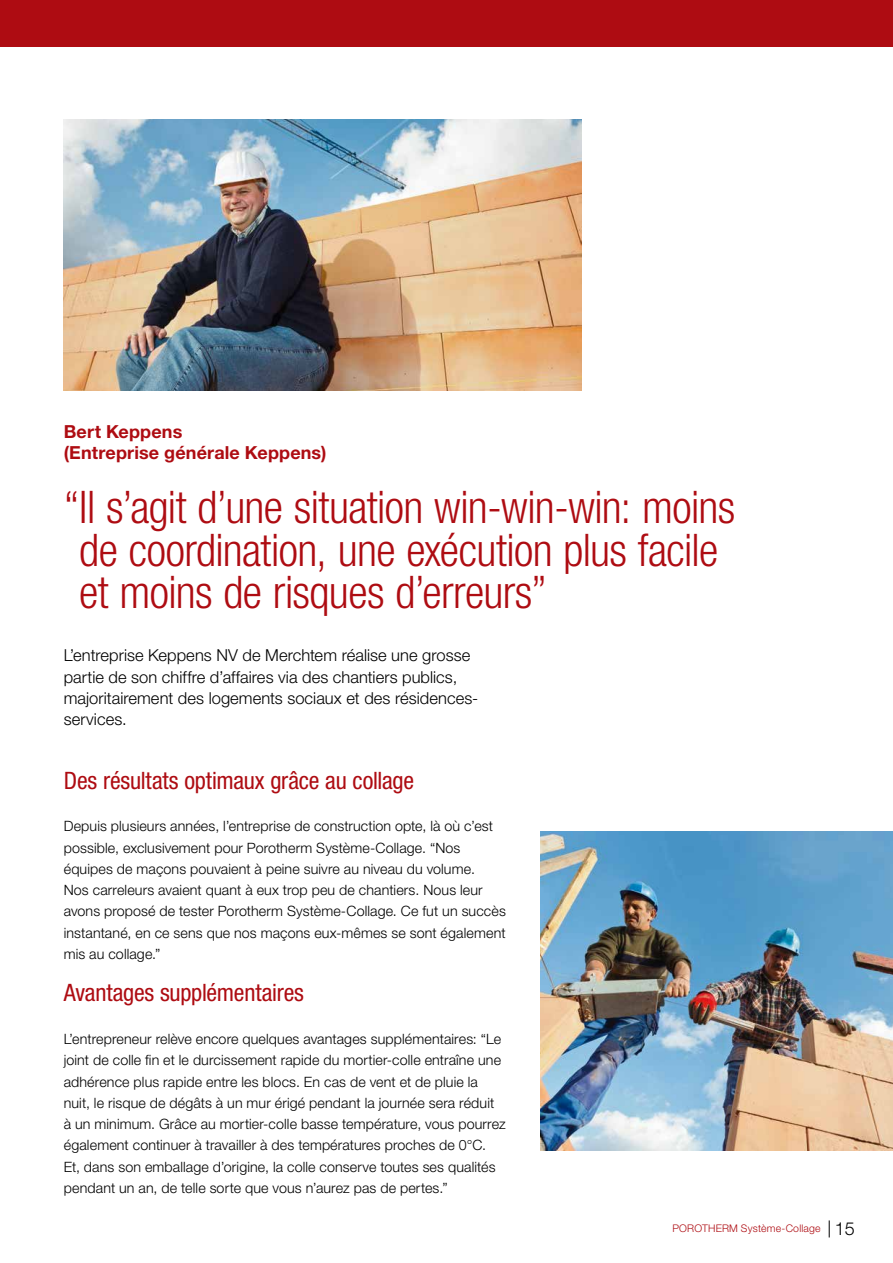
<style>
.page{position:relative;width:893px;height:1263px;background:#fff}
.page>*{position:absolute;margin:0;border:0;box-sizing:border-box;transform-origin:0 0}
.t1{font:300 condensed 45px/42.6px "Helvetica Neue LT Pro";letter-spacing:-.015em;color:#ae0c12}
.t2{font:condensed 24px "Helvetica Neue LT Pro";letter-spacing:-.01em;color:#ae0c12}
.t3{font:700 18px/21.3px "Helvetica Neue LT Pro";letter-spacing:.01em;color:#ae0c12}
.t4{font:300 16.5px/21.3px "Helvetica Neue LT Pro";letter-spacing:.005em;color:#000}
.t5{font:300 14.25px/21.3px "Helvetica Neue LT Pro";letter-spacing:.01em;color:#000}
.t6{font:300 10.5px "Helvetica Neue LT Pro";letter-spacing:.02em;color:#ae0c12}
.s1{font-size:18px;color:#000}
</style>
<div class="page">
<svg style="left:829px;top:1220px;width:1px;height:17px"></svg>
<hr style="left:0;top:0;width:1px;height:1263px;background:#e8ecee">
<img style="left:64px;top:119px;width:517px;height:271px">
<img style="left:540px;top:831px;width:353px;height:319px">
<div style="left:0;top:0;width:893px;height:47px;background:#ae0c12"></div>
<p class="t3" style="left:64px;top:420px;width:264px">Bert Keppens<br>(Entreprise générale Keppens)</p>
<h1 class="t1" style="left:79px;top:485px;width:657px;text-indent:-15px">“Il s’agit d’une situation win-win-win: moins de coordination, une exécution plus facile et moins de risques d’erreurs”</h1>
<p class="t4" style="left:64px;top:644px;width:416px">L’entreprise Keppens NV de Merchtem réalise une grosse partie de son chiffre d’affaires via des chantiers publics, majoritairement des logements sociaux et des résidences&shy;services.</p>
<h2 class="t2" style="left:64px;top:766px;width:352px">Des résultats optimaux grâce au collage</h2>
<p class="t5" style="left:64px;top:815px;width:444px">Depuis plusieurs années, l’entreprise de construction opte, là où c’est possible, exclusivement pour Porotherm Système-Collage. “Nos équipes de maçons pouvaient à peine suivre au niveau du volume.<br>Nos carreleurs avaient quant à eux trop peu de chantiers. Nous leur avons proposé de tester Porotherm Système-Collage. Ce fut un succès instantané, en ce sens que nos maçons eux-mêmes se sont également mis au collage.”</p>
<h2 class="t2" style="left:64px;top:979px;width:242px">Avantages supplémentaires</h2>
<p class="t5" style="left:64px;top:1028px;width:443px">L’entrepreneur relève encore quelques avantages supplémentaires: “Le joint de colle fin et le durcissement rapide du mortier-colle entraîne une adhérence plus rapide entre les blocs. En cas de vent et de pluie la nuit, le risque de dégâts à un mur érigé pendant la journée sera réduit<br>à un minimum. Grâce au mortier-colle basse température, vous pourrez également continuer à travailler à des températures proches de 0°C.<br>Et, dans son emballage d’origine, la colle conserve toutes ses qualités pendant un an, de telle sorte que vous n’aurez pas de pertes.”</p>
<p class="t6" style="left:672px;top:1222px;width:184px">POROTHERM Système-Collage <span class="s1">15</span></p>
</div>
